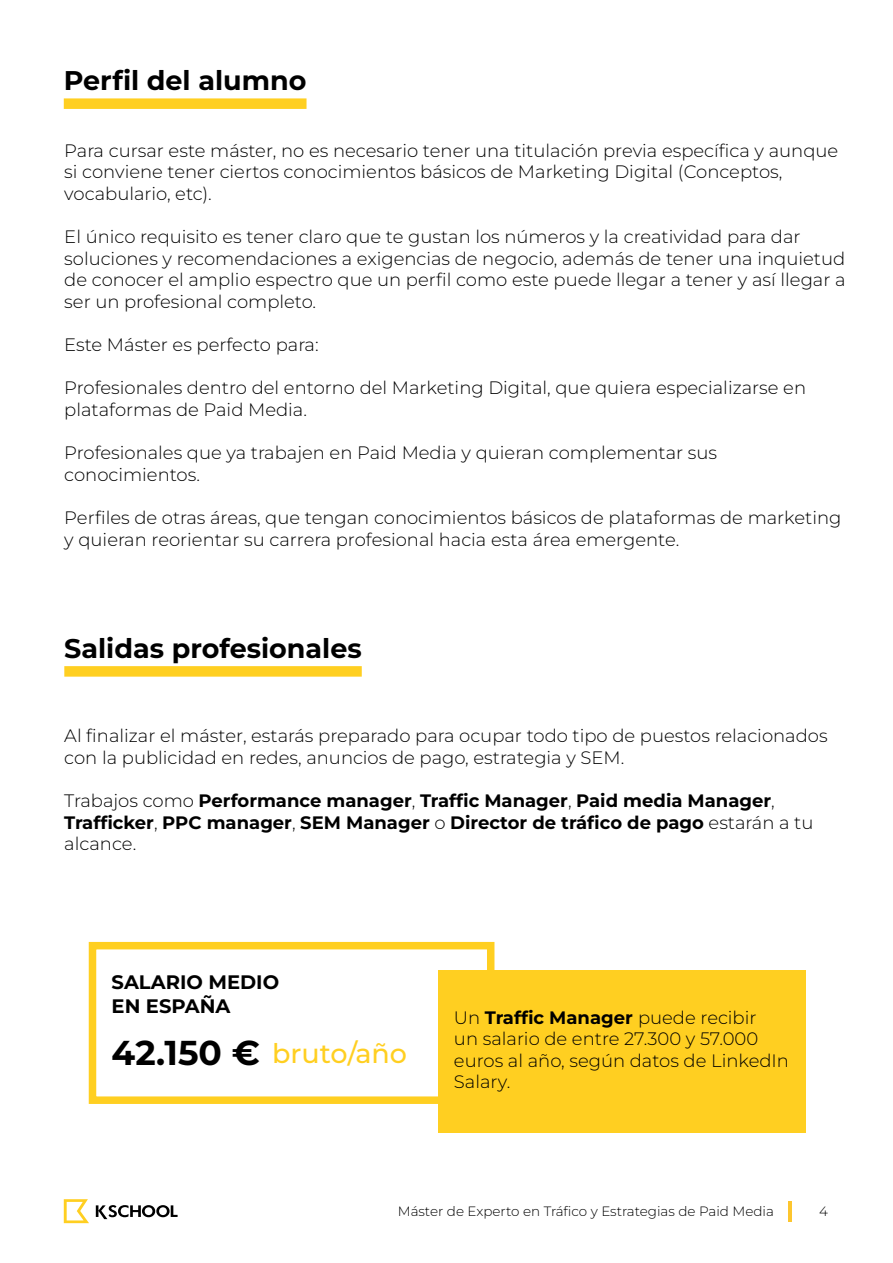
<style>
.page{position:relative;width:893px;height:1263px;background:#fff}
.page>*{position:absolute;margin:0;border:0;box-sizing:border-box;transform-origin:0 0}
.t1{font:700 27px "Montserrat";color:#000}
.t2{font:500 27px "Montserrat";color:#ffcf21}
.t3{font:700 19.5px/23.4px "Montserrat";color:#000}
.t4{font:300 18px/21.6px "Montserrat";color:#000}
.t5{font:700 18px/21.6px "Montserrat";color:#000}
.t6{font:300 13.5px "Montserrat";color:#000}
.s1{font-weight:300}
.s2{font-weight:700;font-size:34.5px;color:#000}
.s3{font-weight:700}
</style>
<div class="page">
<svg style="left:64px;top:1199px;width:25px;height:24px"></svg>
<svg style="left:96px;top:1205px;width:82px;height:14px"></svg>
<hr style="left:789px;top:1201px;width:3px;height:20px;background:#fdc62f">
<div style="left:64px;top:98px;width:243px;height:11px;background:#ffcf21"></div>
<div style="left:64px;top:666px;width:298px;height:11px;background:#ffcf21"></div>
<div style="left:89px;top:942px;width:405px;height:162px;border:8px solid #ffcf21"></div>
<div style="left:438px;top:970px;width:367px;height:162px;background:#ffcf21"></div>
<h1 class="t1" style="left:64px;top:61px;width:244px">Perfil del alumno</h1>
<p class="t4" style="left:64px;top:139px;width:775px">Para cursar este máster, no es necesario tener una titulación previa específica y aunque si conviene tener ciertos conocimientos básicos de Marketing Digital (Conceptos, vocabulario, etc).</p>
<p class="t4" style="left:64px;top:225px;width:783px">El único requisito es tener claro que te gustan los números y la creatividad para dar soluciones y recomendaciones a exigencias de negocio, además de tener una inquietud de conocer el amplio espectro que un perfil como este puede llegar a tener y así llegar a ser un profesional completo.</p>
<p class="t4" style="left:64px;top:333px;width:256px">Este Máster es perfecto para:</p>
<p class="t4" style="left:64px;top:377px;width:743px">Profesionales dentro del entorno del Marketing Digital, que quiera especializarse en plataformas de Paid Media.</p>
<p class="t4" style="left:64px;top:441px;width:654px">Profesionales que ya trabajen en Paid Media y quieran complementar sus conocimientos.</p>
<p class="t4" style="left:64px;top:506px;width:779px">Perfiles de otras áreas, que tengan conocimientos básicos de plataformas de marketing y quieran reorientar su carrera profesional hacia esta área emergente.</p>
<h1 class="t1" style="left:64px;top:629px;width:299px">Salidas profesionales</h1>
<p class="t4" style="left:64px;top:725px;width:765px">Al finalizar el máster, estarás preparado para ocupar todo tipo de puestos relacionados con la publicidad en redes, anuncios de pago, estrategia y SEM.</p>
<p class="t5" style="left:64px;top:789px;width:751px"><span class="s1">Trabajos como</span> Performance manager<span class="s1">,</span> Traffic Manager<span class="s1">,</span> Paid media Manager<span class="s1">,<br></span>Trafficker<span class="s1">,</span> PPC manager<span class="s1">,</span> SEM Manager <span class="s1">o</span> Director de tráfico de pago <span class="s1">estarán a tu alcance.</span></p>
<p class="t3" style="left:112px;top:969px;width:169px">SALARIO MEDIO<br>EN ESPAÑA</p>
<h1 class="t2" style="left:112px;top:1034px;width:297px"><span class="s2">42.150 €</span> bruto/año</h1>
<p class="t4" style="left:454px;top:1006px;width:337px">Un <span class="s3">Traffic Manager</span> puede recibir<br>un salario de entre 27.300 y 57.000 euros al año, según datos de LinkedIn<br>Salary.</p>
<p class="t6" style="left:398px;top:1202px;width:378px">Máster de Experto en Tráfico y Estrategias de Paid Media</p>
<p class="t6" style="left:819px;top:1202px;width:10px">4</p>
</div>
